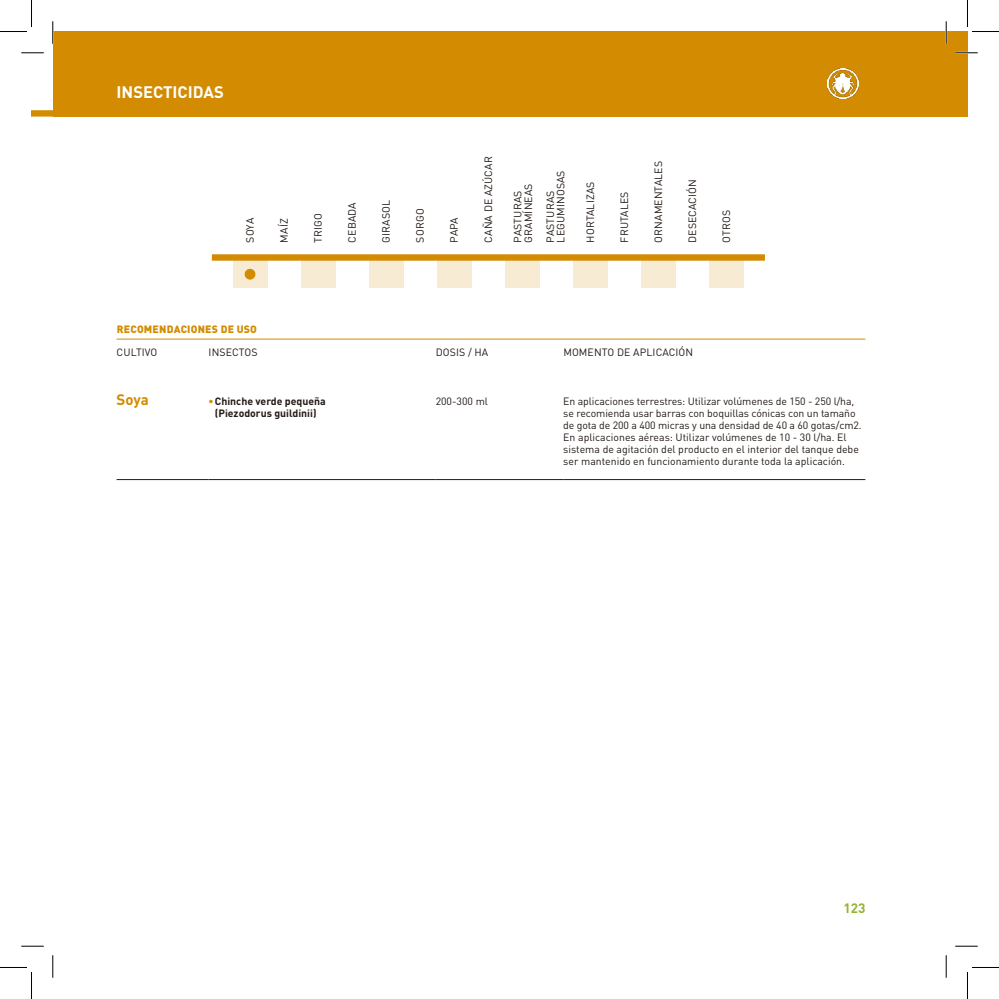
<style>
.page{position:relative;width:999px;height:999px;background:#fff}
.page>*{position:absolute;margin:0;border:0;box-sizing:border-box;transform-origin:0 0}
.t1{font:700 16.5px "DIN Pro";color:#fff}
.t2{font:700 15px "DIN Pro";color:#d38c01}
.t3{font:700 13.5px "DIN Pro";color:#93b434}
.t4{font:10.5px/12px "DIN Pro";color:#211915}
.t5{font:700 10.5px/12px "DIN Pro";color:#211915;text-align:center}
.t6{font:900 10.5px "DIN Pro";letter-spacing:.02em;color:#d38c01}
.s1{color:#d38c01}
</style>
<div class="page">
<hr style="left:117px;top:339px;width:748px;height:1px;background:#d38c01">
<div style="left:32px;top:31px;width:935px;height:86px;background:#d38c01"></div>
<hr style="left:117px;top:479px;width:91px;height:1px;background:#211915">
<hr style="left:208px;top:479px;width:227px;height:1px;background:#211915">
<hr style="left:435px;top:479px;width:128px;height:1px;background:#211915">
<hr style="left:563px;top:479px;width:302px;height:1px;background:#211915">
<div style="left:233px;top:261px;width:34px;height:27px;background:#f7ebd4"></div>
<div style="left:301px;top:261px;width:34px;height:27px;background:#f7ebd4"></div>
<div style="left:369px;top:261px;width:34px;height:27px;background:#f7ebd4"></div>
<div style="left:437px;top:261px;width:34px;height:27px;background:#f7ebd4"></div>
<div style="left:505px;top:261px;width:34px;height:27px;background:#f7ebd4"></div>
<div style="left:573px;top:261px;width:34px;height:27px;background:#f7ebd4"></div>
<div style="left:641px;top:261px;width:34px;height:27px;background:#f7ebd4"></div>
<div style="left:709px;top:261px;width:34px;height:27px;background:#f7ebd4"></div>
<div style="left:212px;top:254px;width:553px;height:7px;background:#d38c01"></div>
<div style="left:244px;top:269px;width:11px;height:10px;background:#d38c01;border-radius:50%"></div>
<img style="left:827px;top:68px;width:31px;height:31px">
<hr style="left:21px;top:52px;width:23px;height:2px;background:#fff">
<hr style="left:955px;top:52px;width:22px;height:2px;background:#fff">
<hr style="left:52px;top:21px;width:2px;height:23px;background:#fff">
<hr style="left:945px;top:21px;width:2px;height:23px;background:#fff">
<svg style="left:21px;top:53px;width:23px;height:1px"></svg>
<svg style="left:955px;top:53px;width:22px;height:1px"></svg>
<svg style="left:21px;top:945px;width:23px;height:1px"></svg>
<svg style="left:955px;top:945px;width:22px;height:1px"></svg>
<svg style="left:53px;top:21px;width:1px;height:23px"></svg>
<svg style="left:53px;top:955px;width:1px;height:22px"></svg>
<svg style="left:945px;top:21px;width:1px;height:23px"></svg>
<svg style="left:945px;top:955px;width:1px;height:22px"></svg>
<svg style="left:0;top:0;width:32px;height:32px"></svg>
<svg style="left:0;top:967px;width:32px;height:31px"></svg>
<svg style="left:967px;top:0;width:31px;height:32px"></svg>
<svg style="left:967px;top:967px;width:31px;height:31px"></svg>
<h1 class="t1" style="left:117px;top:78px;width:109px">INSECTICIDAS</h1>
<p class="t4" style="left:243px;top:242px;width:26px;rotate:-90deg">SOYA</p>
<p class="t4" style="left:277px;top:242px;width:26px;rotate:-90deg">MAÍZ</p>
<p class="t4" style="left:311px;top:242px;width:31px;rotate:-90deg">TRIGO</p>
<p class="t4" style="left:345px;top:242px;width:42px;rotate:-90deg">CEBADA</p>
<p class="t4" style="left:379px;top:242px;width:44px;rotate:-90deg">GIRASOL</p>
<p class="t4" style="left:413px;top:242px;width:35px;rotate:-90deg">SORGO</p>
<p class="t4" style="left:447px;top:242px;width:27px;rotate:-90deg">PAPA</p>
<p class="t4" style="left:482px;top:242px;width:88px;rotate:-90deg">CAÑA DE AZÚCAR</p>
<p class="t4" style="left:512px;top:242px;width:61px;line-height:10.5px;rotate:-90deg">PASTURAS<br>GRAMÍNEAS</p>
<p class="t4" style="left:544px;top:242px;width:74px;line-height:10.5px;rotate:-90deg">PASTURAS<br>LEGUMINOSAS</p>
<p class="t4" style="left:584px;top:242px;width:62px;rotate:-90deg">HORTALIZAS</p>
<p class="t4" style="left:618px;top:242px;width:52px;rotate:-90deg">FRUTALES</p>
<p class="t4" style="left:652px;top:242px;width:83px;rotate:-90deg">ORNAMENTALES</p>
<p class="t4" style="left:686px;top:242px;width:64px;rotate:-90deg">DESECACIÓN</p>
<p class="t4" style="left:720px;top:242px;width:34px;rotate:-90deg">OTROS</p>
<p class="t6" style="left:117px;top:320px;width:142px">RECOMENDACIONES DE USO</p>
<p class="t4" style="left:117px;top:346px;width:42px">CULTIVO</p>
<p class="t4" style="left:208px;top:346px;width:50px">INSECTOS</p>
<p class="t4" style="left:435px;top:346px;width:54px">DOSIS / HA</p>
<p class="t4" style="left:563px;top:346px;width:131px">MOMENTO DE APLICACIÓN</p>
<h2 class="t2" style="left:117px;top:387px;width:34px">Soya</h2>
<p class="t5" style="left:208px;top:393px;width:119px"><span class="s1">•</span>Chinche verde pequeña (Piezodorus guildinii)</p>
<p class="t4" style="left:435px;top:394px;width:54px">200-300 ml</p>
<p class="t4" style="left:563px;top:394px;width:300px">En aplicaciones terrestres: Utilizar volúmenes de 150 - 250 l/ha, se recomienda usar barras con boquillas cónicas con un tamaño de gota de 200 a 400 micras y una densidad de 40 a 60 gotas/cm2.<br>En aplicaciones aéreas: Utilizar volúmenes de 10 - 30 l/ha. El sistema de agitación del producto en el interior del tanque debe ser mantenido en funcionamiento durante toda la aplicación.</p>
<p class="t3" style="left:843px;top:896px;width:23px">123</p>
</div>
